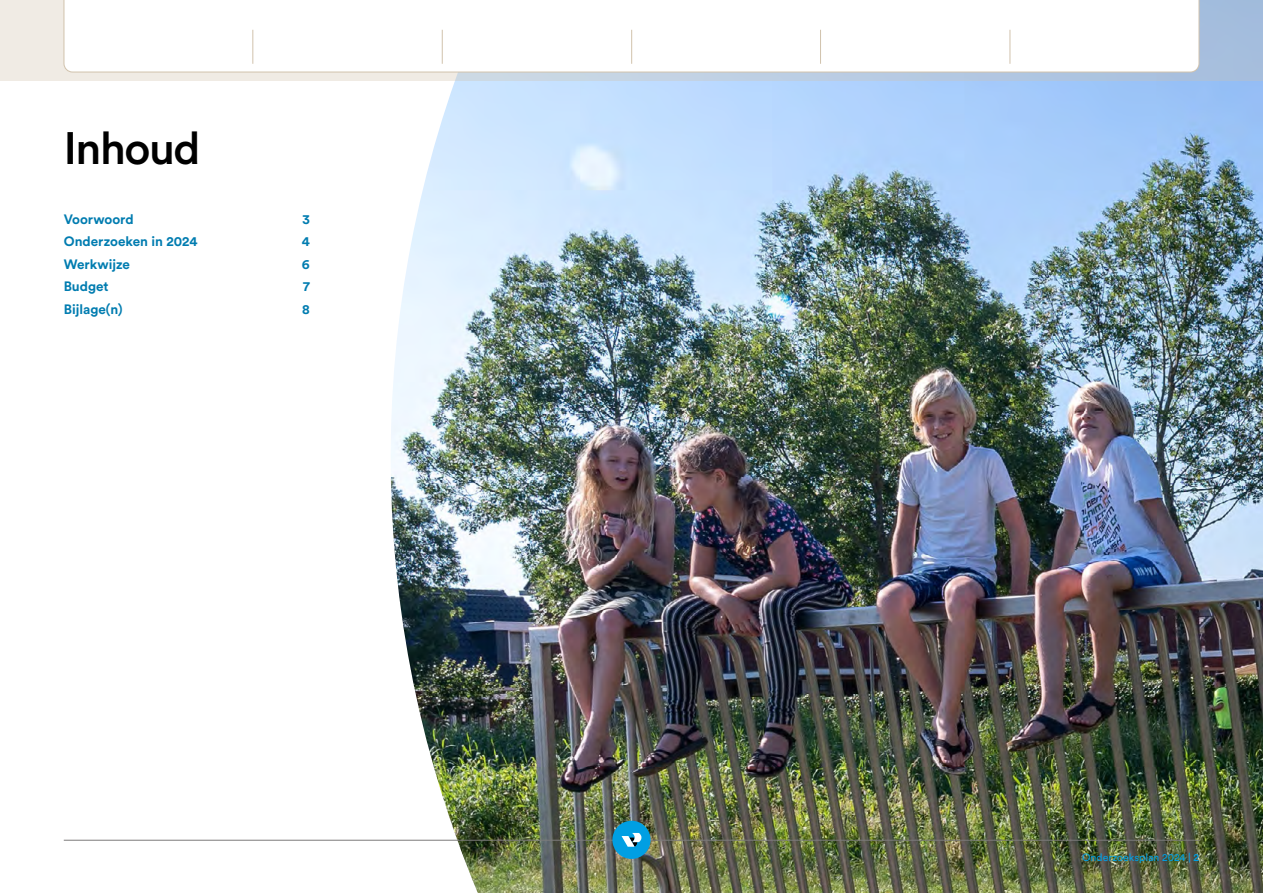
<style>
.page{position:relative;width:1263px;height:893px;background:#fff}
.page>*{position:absolute;margin:0;border:0;box-sizing:border-box;transform-origin:0 0}
.Hoofdstuk_kop{font:500 45px "Circular Std";letter-spacing:-.03em;color:#000}
.Inhoud_opmaak_hoofdst{font:700 13.5px "Circular Std";color:#007cb0}
.t1{font:10.5px "Circular Std";color:#009fe3}
.s1{font-weight:500}
</style>
<div class="page">
<img style="left:389px;top:81px;width:874px;height:812px">
<hr style="left:64px;top:840px;width:1135px;height:1px;background:#7c7b7b">
<div style="left:612px;top:821px;width:39px;height:38px;background:#009fe3;border-radius:50%"></div>
<svg style="left:621px;top:833px;width:20px;height:14px"></svg>
<svg style="left:0;top:0;width:1263px;height:81px;background:#cbd5e1"></svg>
<svg style="left:63px;top:0;width:1137px;height:73px"></svg>
<hr style="left:820px;top:30px;width:1px;height:34px;background:#d1c2ac">
<hr style="left:631px;top:30px;width:1px;height:34px;background:#d1c2ac">
<hr style="left:442px;top:30px;width:1px;height:34px;background:#d1c2ac">
<hr style="left:252px;top:30px;width:1px;height:34px;background:#d1c2ac">
<hr style="left:1009px;top:30px;width:1px;height:34px;background:#d1c2ac">
<h1 class="Hoofdstuk_kop" style="left:64px;top:120px;width:138px">Inhoud</h1>
<p class="Inhoud_opmaak_hoofdst" style="left:64px;top:210px;width:72px">Voorwoord</p>
<p class="Inhoud_opmaak_hoofdst" style="left:302px;top:210px;width:9px">3</p>
<p class="Inhoud_opmaak_hoofdst" style="left:64px;top:233px;width:135px">Onderzoeken in 2024</p>
<p class="Inhoud_opmaak_hoofdst" style="left:302px;top:233px;width:10px">4</p>
<p class="Inhoud_opmaak_hoofdst" style="left:64px;top:255px;width:68px">Werkwijze</p>
<p class="Inhoud_opmaak_hoofdst" style="left:302px;top:255px;width:9px">6</p>
<p class="Inhoud_opmaak_hoofdst" style="left:64px;top:278px;width:46px">Budget</p>
<p class="Inhoud_opmaak_hoofdst" style="left:303px;top:278px;width:8px">7</p>
<p class="Inhoud_opmaak_hoofdst" style="left:64px;top:300px;width:60px">Bijlage(n)</p>
<p class="Inhoud_opmaak_hoofdst" style="left:302px;top:300px;width:9px">8</p>
<p class="t1" style="left:1082px;top:851px;width:118px">Onderzoeksplan 2024 | <span class="s1">2</span></p>
</div>
